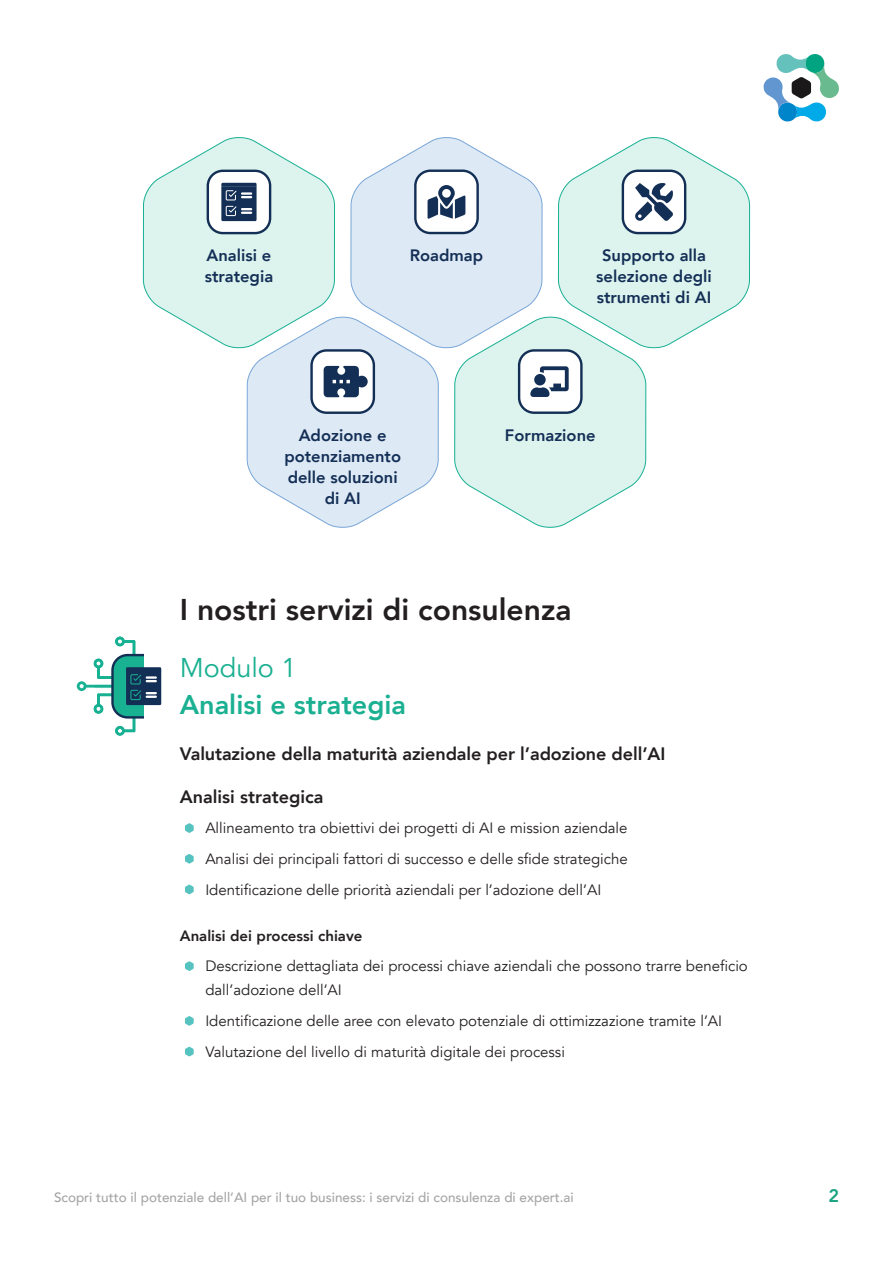
<style>
.page{position:relative;width:893px;height:1263px;background:#fff}
.page>*{position:absolute;margin:0;border:0;box-sizing:border-box;transform-origin:0 0}
.t1{font:800 30px "Avenir";color:#231f20}
.t2{font:800 27px "Avenir";color:#1ab091}
.t3{font:27px "Avenir";color:#1ab091}
.t4{font:800 18px "Avenir";letter-spacing:-.005em;color:#231f20}
.t5{font:800 18px "Avenir";color:#1ba481}
.t6{font:800 16.5px/21px "Avenir";color:#142f56;text-align:center}
.t7{font:15px/24px "Avenir";color:#231f20}
.t8{font:800 15px "Avenir";color:#231f20}
.t9{font:500 13.5px "Avenir";color:#a4a5a4}
</style>
<div class="page">
<svg style="left:764px;top:54px;width:75px;height:68px"></svg>
<svg style="left:185px;top:823px;width:9px;height:10px"></svg>
<svg style="left:185px;top:854px;width:9px;height:9px"></svg>
<svg style="left:185px;top:884px;width:9px;height:10px"></svg>
<svg style="left:185px;top:961px;width:9px;height:10px"></svg>
<svg style="left:185px;top:1016px;width:9px;height:10px"></svg>
<svg style="left:185px;top:1047px;width:9px;height:9px"></svg>
<svg style="left:143px;top:137px;width:607px;height:391px"></svg>
<hr style="left:84px;top:685px;width:34px;height:2px;background:#18b192">
<svg style="left:77px;top:681px;width:10px;height:10px"></svg>
<img style="left:94px;top:658px;width:17px;height:53px">
<img style="left:103px;top:676px;width:8px;height:3px">
<svg style="left:94px;top:659px;width:9px;height:20px"></svg>
<img style="left:103px;top:693px;width:8px;height:3px">
<svg style="left:94px;top:693px;width:9px;height:21px"></svg>
<img style="left:94px;top:685px;width:17px;height:2px">
<svg style="left:111px;top:637px;width:50px;height:99px"></svg>
<p class="t6" style="left:205px;top:245px;width:70px;text-align:left">Analisi e strategia</p>
<p class="t6" style="left:410px;top:245px;width:75px">Roadmap</p>
<p class="t6" style="left:596px;top:245px;width:117px">Supporto alla selezione degli strumenti di AI</p>
<p class="t6" style="left:284px;top:425px;width:118px">Adozione e potenziamento delle soluzioni di AI</p>
<p class="t6" style="left:505px;top:425px;width:92px">Formazione</p>
<p class="t1" style="left:180px;top:586px;width:393px">I nostri servizi di consulenza</p>
<p class="t3" style="left:180px;top:652px;width:118px">Modulo 1</p>
<p class="t2" style="left:180px;top:684px;width:228px">Analisi e strategia</p>
<p class="t4" style="left:180px;top:740px;width:487px">Valutazione della maturità aziendale per l’adozione dell’AI</p>
<p class="t4" style="left:180px;top:782px;width:145px">Analisi strategica</p>
<p class="t7" style="left:205px;top:816px;width:424px">Allineamento tra obiettivi dei progetti di AI e mission aziendale</p>
<p class="t7" style="left:205px;top:847px;width:424px">Analisi dei principali fattori di successo e delle sfide strategiche</p>
<p class="t7" style="left:205px;top:878px;width:397px">Identificazione delle priorità aziendali per l’adozione dell’AI</p>
<p class="t8" style="left:180px;top:924px;width:184px">Analisi dei processi chiave</p>
<p class="t7" style="left:205px;top:954px;width:544px">Descrizione dettagliata dei processi chiave aziendali che possono trarre beneficio dall’adozione dell’AI</p>
<p class="t7" style="left:205px;top:1009px;width:518px">Identificazione delle aree con elevato potenziale di ottimizzazione tramite l’AI</p>
<p class="t7" style="left:205px;top:1040px;width:361px">Valutazione del livello di maturità digitale dei processi</p>
<p class="t9" style="left:54px;top:1185px;width:521px">Scopri tutto il potenziale dell’AI per il tuo business: i servizi di consulenza di expert.ai</p>
<p class="t5" style="left:828px;top:1181px;width:12px">2</p>
</div>
